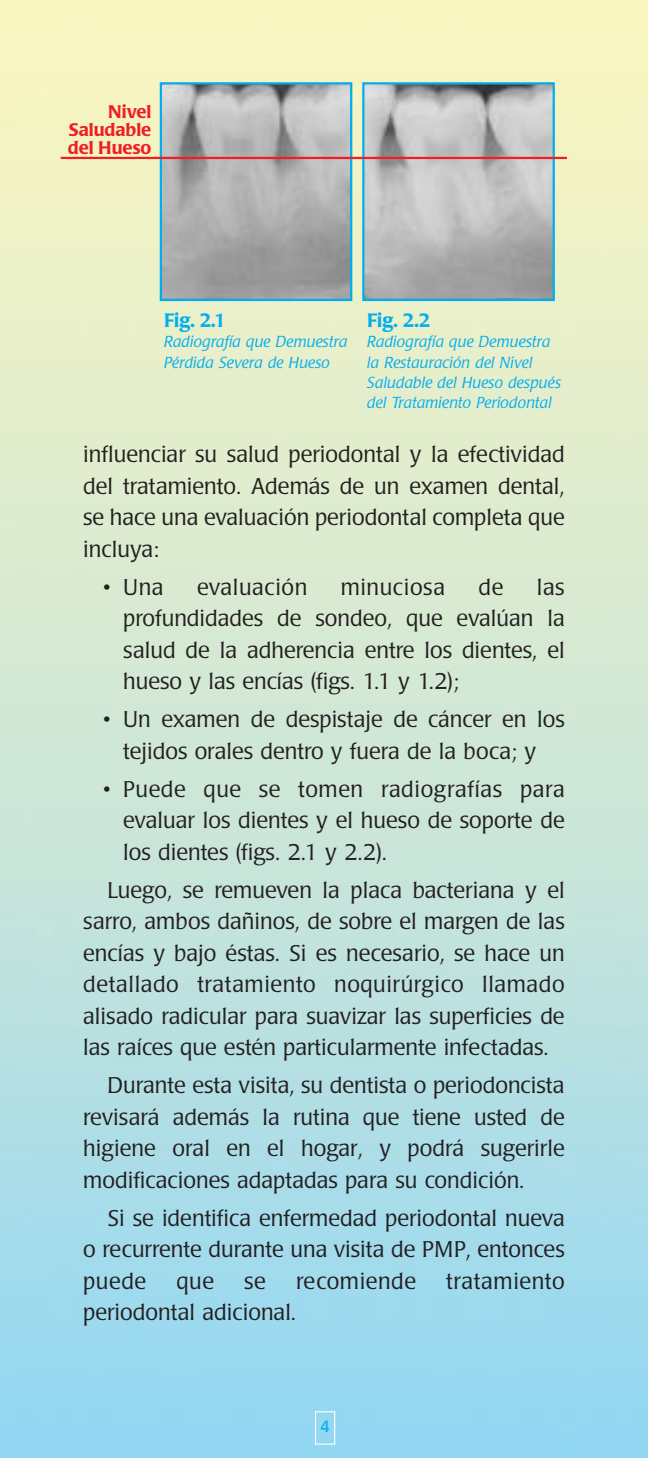
<style>
.page{position:relative;width:648px;height:1458px;background:#fff}
.page>*{position:absolute;margin:0;border:0;box-sizing:border-box;transform-origin:0 0}
.t1{font:300 22.5px/31.5px "Poppl Laudatio";color:#231f20;text-align:justify}
.t2{font:300 22.5px "Poppl Laudatio";letter-spacing:.025em;color:#231f20}
.t3{font:500 19.12px "Poppl Laudatio";letter-spacing:-.01em;color:#00aeef}
.t4{font:500 18px/18px "Poppl Laudatio";color:#ee1e24;text-align:justify}
.t5{font:italic 300 15.75px/20.2px "Poppl Laudatio";color:#00aeef}
.t6{font:15.75px "Poppl Laudatio";color:#00aeef}
</style>
<div class="page">
<div style="left:315px;top:1411px;width:20px;height:34px;border:1px solid #fff"></div>
<img style="left:163px;top:85px;width:186px;height:213px">
<div style="left:160px;top:82px;width:192px;height:219px;border:2px solid #00aeef"></div>
<img style="left:365px;top:85px;width:187px;height:213px">
<div style="left:362px;top:82px;width:193px;height:219px;border:2px solid #00aeef"></div>
<hr style="left:61px;top:157px;width:506px;height:2px;background:#ee1e24">
<p class="t4" style="left:68px;top:105px;width:85px;text-indent:40px">Nivel Saludable del Hueso</p>
<p class="t3" style="left:164px;top:313px;width:63px">Fig. 2.1</p>
<p class="t5" style="left:164px;top:334px;width:185px">Radiografía que Demuestra<br>Pérdida Severa de Hueso</p>
<p class="t3" style="left:367px;top:313px;width:64px">Fig. 2.2</p>
<p class="t5" style="left:367px;top:334px;width:195px">Radiografía que Demuestra la Restauración del Nivel<br>Saludable del Hueso después del Tratamiento Periodontal</p>
<p class="t1" style="left:83px;top:441px;width:483px">influenciar su salud periodontal y la efectividad del tratamiento. Además de un examen dental, se hace una evaluación periodontal completa que incluya:</p>
<p class="t1" style="left:103px;top:574px;width:62px">• Una</p>
<p class="t2" style="left:197px;top:578px;width:112px">evaluación</p>
<p class="t2" style="left:341px;top:578px;width:106px">minuciosa</p>
<p class="t1" style="left:479px;top:574px;width:26px">de</p>
<p class="t1" style="left:123px;top:574px;width:443px;text-indent:414px">las profundidades de sondeo, que evalúan la salud de la adherencia entre los dientes, el hueso y las encías (figs. 1.1 y 1.2);</p>
<p class="t1" style="left:103px;top:706px;width:463px;text-align:center">• Un examen de despistaje de cáncer en los tejidos orales dentro y fuera de la boca; y</p>
<p class="t1" style="left:123px;top:775px;width:443px;text-indent:-20px">• Puede que se tomen radiografías para evaluar los dientes y el hueso de soporte de los dientes (figs. 2.1 y 2.2).</p>
<p class="t1" style="left:83px;top:876px;width:483px;text-indent:24px">Luego, se remueven la placa bacteriana y el sarro, ambos dañinos, de sobre el margen de las encías y bajo éstas. Si es necesario, se hace un detallado tratamiento noquirúrgico llamado alisado radicular para suavizar las superficies de las raíces que estén particularmente infectadas.</p>
<p class="t1" style="left:83px;top:1072px;width:483px;text-indent:24px">Durante esta visita, su dentista o periodoncista revisará además la rutina que tiene usted de higiene oral en el hogar, y podrá sugerirle modificaciones adaptadas para su condición.</p>
<p class="t1" style="left:83px;top:1204px;width:483px;text-indent:24px">Si se identifica enfermedad periodontal nueva o recurrente durante una visita de PMP, entonces puede</p>
<p class="t1" style="left:176px;top:1267px;width:39px">que</p>
<p class="t1" style="left:244px;top:1267px;width:23px">se</p>
<p class="t2" style="left:296px;top:1272px;width:122px">recomiende</p>
<p class="t2" style="left:446px;top:1272px;width:120px">tratamiento</p>
<p class="t1" style="left:83px;top:1299px;width:214px">periodontal adicional.</p>
<p class="t6" style="left:320px;top:1420px;width:11px">4</p>
</div>
